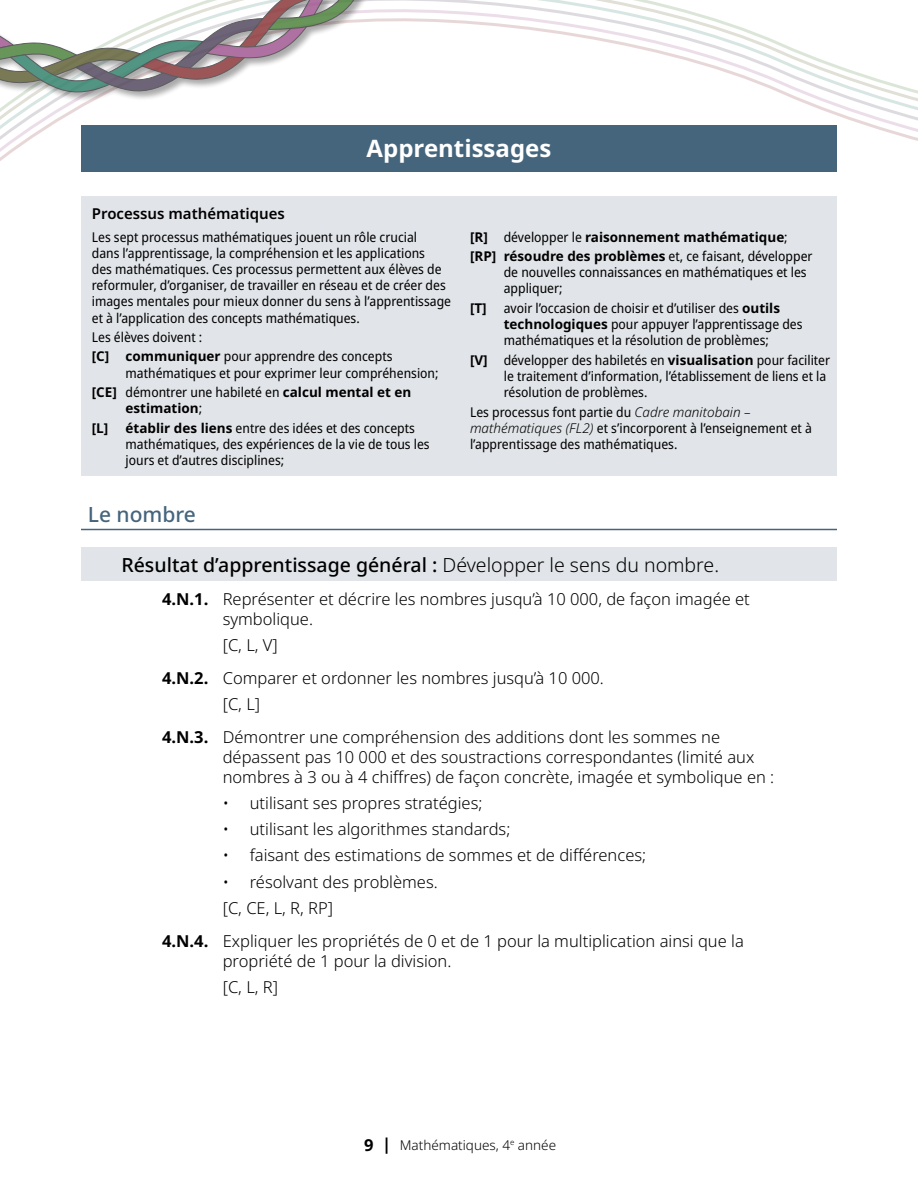
<style>
.page{position:relative;width:918px;height:1188px;background:#fff}
.page>*{position:absolute;margin:0;border:0;box-sizing:border-box;transform-origin:0 0}
.H2_White{font:700 24px "Noto Sans";color:#fff}
.Header_Outcomes{font:500 21px "Noto Sans";color:#45657d}
.GLO{font:500 19.5px "Noto Sans";color:#000}
.Learning_Outcome{font:300 16.5px/19.8px "Noto Sans";color:#000}
.Learning_Outcome_End{font:300 16.5px "Noto Sans";color:#000}
.Legend_Title{font:600 15px "Noto Sans";color:#000}
.Legend_Bullet{font:semi-condensed 13.5px/16.2px "Noto Sans";color:#000}
.Legend_Text{font:semi-condensed 13.5px/16.2px "Noto Sans";color:#000}
.Legend_Bullet-2{font:700 13.5px/16.2px "Noto Sans";color:#000}
.t1{font:300 13.5px "Noto Sans";color:#000}
.s1{font-weight:700;font-stretch:normal}
.s2{font-weight:400;font-stretch:semi-condensed}
.s3{font-weight:300;font-style:italic;font-stretch:normal}
.s4{font-weight:300}
.s5{font-weight:700}
.s6{font-weight:700;font-size:16.5px}
</style>
<div class="page">
<svg style="left:0;top:0;width:918px;height:172px"></svg>
<div style="left:0;top:0;width:515px;height:102px;background:#000;opacity:.4"></div>
<svg style="left:0;top:0;width:407px;height:96px"></svg>
<div style="left:81px;top:125px;width:756px;height:46px;background:#45657d"></div>
<hr style="left:81px;top:529px;width:756px;height:1px;background:#45657d">
<div style="left:81px;top:548px;width:756px;height:33px;background:#e1e4e8"></div>
<div style="left:81px;top:196px;width:756px;height:279px;background:#e1e4e8"></div>
<h2 class="H2_White" style="left:367px;top:132px;width:186px">Apprentissages</h2>
<p class="Legend_Title" style="left:92px;top:203px;width:195px">Processus mathématiques</p>
<p class="Legend_Text" style="left:92px;top:229px;width:361px">Les sept processus mathématiques jouent un rôle crucial<br>dans l’apprentissage, la compréhension et les applications<br>des mathématiques. Ces processus permettent aux élèves de reformuler, d’organiser, de travailler en réseau et de créer des images mentales pour mieux donner du sens à l’apprentissage et à l’application des concepts mathématiques.</p>
<p class="Legend_Text" style="left:92px;top:329px;width:112px">Les élèves doivent :</p>
<p class="Legend_Bullet" style="left:126px;top:349px;width:315px;text-indent:-34px"><span class="s1">[C] communiquer</span> pour apprendre des concepts mathématiques et pour exprimer leur compréhension;</p>
<p class="Legend_Bullet-2" style="left:126px;top:384px;width:287px;text-indent:-34px">[CE] <span class="s2">démontrer une habileté en</span> calcul mental et en estimation<span class="s2">;</span></p>
<p class="Legend_Bullet-2" style="left:92px;top:420px;width:18px">[L]</p>
<p class="Legend_Bullet" style="left:126px;top:420px;width:306px"><span class="s1">établir des liens</span> entre des idées et des concepts mathématiques, des expériences de la vie de tous les jours et d’autres disciplines;</p>
<p class="Legend_Bullet-2" style="left:470px;top:229px;width:319px">[R] <span class="s2">développer le</span> raisonnement mathématique<span class="s2">;</span></p>
<p class="Legend_Bullet" style="left:504px;top:248px;width:310px;text-indent:-34px"><span class="s1">[RP] résoudre des problèmes</span> et, ce faisant, développer de nouvelles connaissances en mathématiques et les appliquer;</p>
<p class="Legend_Bullet-2" style="left:470px;top:300px;width:18px">[T]</p>
<p class="Legend_Bullet" style="left:504px;top:300px;width:300px">avoir l’occasion de choisir et d’utiliser des <span class="s1">outils technologiques</span> pour appuyer l’apprentissage des mathématiques et la résolution de problèmes;</p>
<p class="Legend_Bullet" style="left:504px;top:352px;width:328px;text-indent:-34px"><span class="s1">[V]</span> développer des habiletés en <span class="s1">visualisation</span> pour faciliter le traitement d’information, l’établissement de liens et la résolution de problèmes.</p>
<p class="Legend_Text" style="left:470px;top:404px;width:343px">Les processus font partie du <span class="s3">Cadre manitobain – mathématiques (FL2)</span> et s’incorporent à l’enseignement et à l’apprentissage des mathématiques.</p>
<h3 class="Header_Outcomes" style="left:88px;top:500px;width:110px">Le nombre</h3>
<h4 class="GLO" style="left:122px;top:551px;width:599px">Résultat d’apprentissage général : <span class="s4">Développer le sens du nombre.</span></h4>
<p class="Learning_Outcome" style="left:223px;top:590px;width:529px;text-indent:-61px"><span class="s5">4.N.1.</span> Représenter et décrire les nombres jusqu’à 10 000, de façon imagée et symbolique.</p>
<p class="Learning_Outcome_End" style="left:223px;top:634px;width:57px">[C, L, V]</p>
<p class="Learning_Outcome" style="left:162px;top:669px;width:444px"><span class="s5">4.N.2.</span> Comparer et ordonner les nombres jusqu’à 10 000.</p>
<p class="Learning_Outcome_End" style="left:223px;top:693px;width:39px">[C, L]</p>
<p class="Learning_Outcome" style="left:223px;top:728px;width:553px;text-indent:-61px"><span class="s5">4.N.3.</span> Démontrer une compréhension des additions dont les sommes ne dépassent pas 10 000 et des soustractions correspondantes (limité aux nombres à 3 ou à 4 chiffres) de façon concrète, imagée et symbolique en :</p>
<p class="Learning_Outcome" style="left:223px;top:793px;width:261px">• utilisant ses propres stratégies;</p>
<p class="Learning_Outcome" style="left:223px;top:820px;width:289px">• utilisant les algorithmes standards;</p>
<p class="Learning_Outcome" style="left:223px;top:846px;width:425px">• faisant des estimations de sommes et de différences;</p>
<p class="Learning_Outcome" style="left:223px;top:872px;width:217px">• résolvant des problèmes.</p>
<p class="Learning_Outcome_End" style="left:223px;top:896px;width:112px">[C, CE, L, R, RP]</p>
<p class="Learning_Outcome" style="left:223px;top:931px;width:523px;text-indent:-61px"><span class="s5">4.N.4.</span> Expliquer les propriétés de 0 et de 1 pour la multiplication ainsi que la propriété de 1 pour la division.</p>
<p class="Learning_Outcome_End" style="left:223px;top:975px;width:57px">[C, L, R]</p>
<p class="t1" style="left:364px;top:1135px;width:194px"><span class="s6">9 |</span> Mathématiques, 4<sup>e</sup> année</p>
</div>
